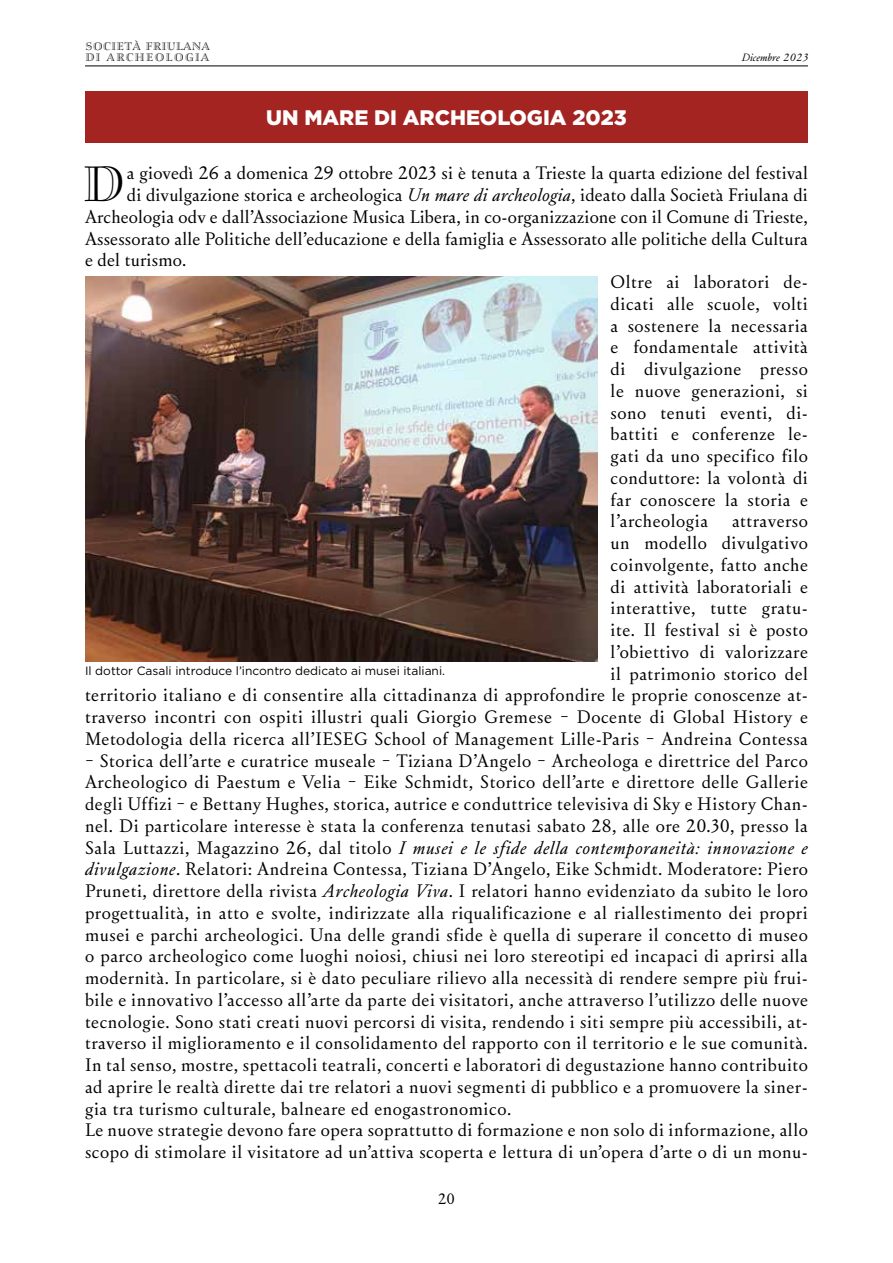
<style>
.page{position:relative;width:893px;height:1263px;background:#fff}
.page>*{position:absolute;margin:0;border:0;box-sizing:border-box;transform-origin:0 0}
.t1{font:48.45px "Smaragd LT Std";color:#000}
.t2{font:900 21px "Gotham";color:#fff}
.t3{font:300 18px "Typografia";letter-spacing:.03em;color:#000}
.t4{font:300 18px "Typografia";letter-spacing:.01em;color:#000}
.t5{font:italic 300 18px "Typografia";letter-spacing:.03em;color:#000}
.t6{font:300 15px "Typografia";color:#000}
.t7{font:12px "Gotham";color:#000}
.t8{font:10.5px/10.5px "Smaragd LT Std";color:#000}
.t9{font:italic 300 10.5px "Typografia";color:#000}
.s1{font-style:italic}
.s2{font-style:normal}
</style>
<div class="page">
<hr style="left:85px;top:66px;width:723px;height:1px;background:#000">
<div style="left:85px;top:91px;width:723px;height:51px;background:#a42422"></div>
<img style="left:85px;top:276px;width:513px;height:385px">
<p class="t8" style="left:85px;top:41px;width:126px">SOCIETÀ FRIULANA<br>DI ARCHEOLOGIA</p>
<p class="t2" style="left:266px;top:103px;width:362px">UN MARE DI ARCHEOLOGIA 2023</p>
<p class="t9" style="left:742px;top:51px;width:68px">Dicembre 2023</p>
<h1 class="t1" style="left:82px;top:155px;width:46px">D</h1>
<p class="t4" style="left:127px;top:162px;width:683px">a giovedì 26 a domenica 29 ottobre 2023 si è tenuta a Trieste la quarta edizione del festival</p>
<p class="t4" style="left:127px;top:183px;width:683px">di divulgazione storica e archeologica <span class="s1">Un mare di archeologia</span>, ideato dalla Società Friulana di</p>
<p class="t4" style="left:85px;top:205px;width:724px">Archeologia odv e dall’Associazione Musica Libera, in co-organizzazione con il Comune di Trieste,</p>
<p class="t4" style="left:85px;top:227px;width:724px">Assessorato alle Politiche dell’educazione e della famiglia e Assessorato alle politiche della Cultura</p>
<p class="t4" style="left:85px;top:249px;width:103px">e del turismo.</p>
<p class="t3" style="left:611px;top:270px;width:199px">Oltre ai laboratori de-</p>
<p class="t3" style="left:611px;top:292px;width:199px">dicati alle scuole, volti</p>
<p class="t3" style="left:611px;top:314px;width:199px">a sostenere la necessaria</p>
<p class="t3" style="left:611px;top:336px;width:199px">e fondamentale attività</p>
<p class="t3" style="left:611px;top:357px;width:199px">di divulgazione presso</p>
<p class="t3" style="left:611px;top:379px;width:199px">le nuove generazioni, si</p>
<p class="t3" style="left:611px;top:401px;width:199px">sono tenuti eventi, di-</p>
<p class="t3" style="left:611px;top:423px;width:199px">battiti e conferenze le-</p>
<p class="t3" style="left:611px;top:444px;width:199px">gati da uno specifico filo</p>
<p class="t3" style="left:611px;top:466px;width:199px">conduttore: la volontà di</p>
<p class="t3" style="left:611px;top:488px;width:199px">far conoscere la storia e</p>
<p class="t3" style="left:611px;top:510px;width:99px">l’archeologia</p>
<p class="t3" style="left:732px;top:510px;width:77px">attraverso</p>
<p class="t3" style="left:611px;top:531px;width:199px">un modello divulgativo</p>
<p class="t3" style="left:611px;top:553px;width:199px">coinvolgente, fatto anche</p>
<p class="t3" style="left:611px;top:575px;width:199px">di attività laboratoriali e</p>
<p class="t3" style="left:611px;top:597px;width:199px">interattive, tutte gratu-</p>
<p class="t3" style="left:611px;top:618px;width:199px">ite. Il festival si è posto</p>
<p class="t3" style="left:611px;top:640px;width:199px">l’obiettivo di valorizzare</p>
<p class="t3" style="left:611px;top:662px;width:199px">il patrimonio storico del</p>
<p class="t3" style="left:85px;top:684px;width:724px">territorio italiano e di consentire alla cittadinanza di approfondire le proprie conoscenze at-</p>
<p class="t3" style="left:85px;top:705px;width:724px">traverso incontri con ospiti illustri quali Giorgio Gremese − Docente di Global History e</p>
<p class="t3" style="left:85px;top:727px;width:724px">Metodologia della ricerca all’IESEG School of Management Lille-Paris − Andreina Contessa</p>
<p class="t3" style="left:85px;top:749px;width:724px">− Storica dell’arte e curatrice museale − Tiziana D’Angelo − Archeologa e direttrice del Parco</p>
<p class="t3" style="left:85px;top:771px;width:724px">Archeologico di Paestum e Velia − Eike Schmidt, Storico dell’arte e direttore delle Gallerie</p>
<p class="t3" style="left:85px;top:792px;width:724px">degli Uffizi − e Bettany Hughes, storica, autrice e conduttrice televisiva di Sky e History Chan-</p>
<p class="t3" style="left:85px;top:814px;width:724px">nel. Di particolare interesse è stata la conferenza tenutasi sabato 28, alle ore 20.30, presso la</p>
<p class="t5" style="left:85px;top:836px;width:724px"><span class="s2">Sala Luttazzi, Magazzino 26, dal titolo</span> I musei e le sfide della contemporaneità: innovazione e</p>
<p class="t3" style="left:85px;top:858px;width:724px"><span class="s1">divulgazione</span>. Relatori: Andreina Contessa, Tiziana D’Angelo, Eike Schmidt. Moderatore: Piero</p>
<p class="t3" style="left:85px;top:879px;width:724px">Pruneti, direttore della rivista <span class="s1">Archeologia Viva</span>. I relatori hanno evidenziato da subito le loro</p>
<p class="t3" style="left:85px;top:901px;width:724px">progettualità, in atto e svolte, indirizzate alla riqualificazione e al riallestimento dei propri</p>
<p class="t3" style="left:85px;top:923px;width:724px">musei e parchi archeologici. Una delle grandi sfide è quella di superare il concetto di museo</p>
<p class="t3" style="left:85px;top:945px;width:724px">o parco archeologico come luoghi noiosi, chiusi nei loro stereotipi ed incapaci di aprirsi alla</p>
<p class="t3" style="left:85px;top:966px;width:724px">modernità. In particolare, si è dato peculiare rilievo alla necessità di rendere sempre più frui-</p>
<p class="t3" style="left:85px;top:988px;width:724px">bile e innovativo l’accesso all’arte da parte dei visitatori, anche attraverso l’utilizzo delle nuove</p>
<p class="t3" style="left:85px;top:1010px;width:724px">tecnologie. Sono stati creati nuovi percorsi di visita, rendendo i siti sempre più accessibili, at-</p>
<p class="t3" style="left:85px;top:1031px;width:724px">traverso il miglioramento e il consolidamento del rapporto con il territorio e le sue comunità.</p>
<p class="t3" style="left:85px;top:1053px;width:724px">In tal senso, mostre, spettacoli teatrali, concerti e laboratori di degustazione hanno contribuito</p>
<p class="t3" style="left:85px;top:1075px;width:724px">ad aprire le realtà dirette dai tre relatori a nuovi segmenti di pubblico e a promuovere la siner-</p>
<p class="t3" style="left:85px;top:1097px;width:428px">gia tra turismo culturale, balneare ed enogastronomico.</p>
<p class="t3" style="left:85px;top:1118px;width:724px">Le nuove strategie devono fare opera soprattutto di formazione e non solo di informazione, allo</p>
<p class="t3" style="left:85px;top:1140px;width:724px">scopo di stimolare il visitatore ad un’attiva scoperta e lettura di un’opera d’arte o di un monu-</p>
<p class="t7" style="left:85px;top:663px;width:362px">Il dottor Casali introduce l’incontro dedicato ai musei italiani.</p>
<p class="t6" style="left:438px;top:1189px;width:18px">20</p>
</div>
